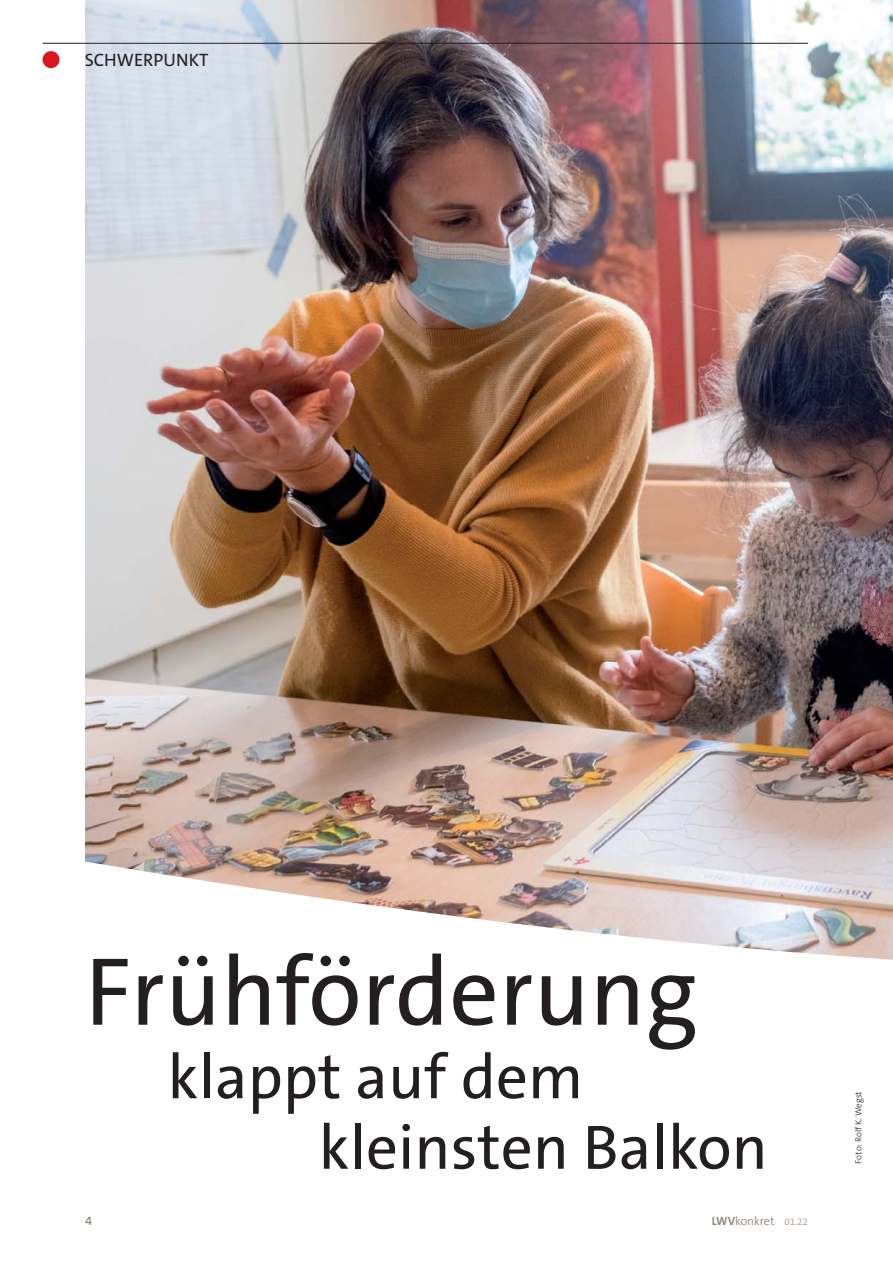
<style>
.page{position:relative;width:893px;height:1263px;background:#fff}
.page>*{position:absolute;margin:0;border:0;box-sizing:border-box;transform-origin:0 0}
.t1{font:97.5px "The Sans C5";color:#231f20}
.t2{font:63px/70.5px "The Sans C5";color:#231f20}
.t3{font:18px "The Sans C5";color:#231f20}
.t4{font:600 12.75px "The Sans C5";color:#99877c}
.t5{font:300 12px "The Sans C5";color:#99877c}
.t6{font:300 9px "The Sans C5";color:#231f20}
.s1{font-weight:700}
.s2{font-size:9.75px}
</style>
<div class="page">
<img style="left:85px;top:0;width:808px;height:855px">
<hr style="left:43px;top:43px;width:765px;height:1px;background:#231f20">
<div style="left:43px;top:51px;width:17px;height:17px;background:#d81920;border-radius:50%"></div>
<img style="left:85px;top:855px;width:808px;height:105px">
<p class="t3" style="left:85px;top:51px;width:125px">SCHWERPUNKT</p>
<h1 class="t1" style="left:85px;top:943px;width:614px">Frühförderung</h1>
<h1 class="t2" style="left:319px;top:1044px;width:451px;text-indent:-151px">klappt auf dem kleinsten Balkon</h1>
<p class="t4" style="left:85px;top:1214px;width:9px">4</p>
<p class="t5" style="left:712px;top:1214px;width:98px"><span class="s1">LWV</span>konkret <span class="s2">01.22</span></p>
<p class="t6" style="left:854px;top:1163px;width:74px;rotate:-90deg">oF to: Rolf K. Wegst</p>
</div>
